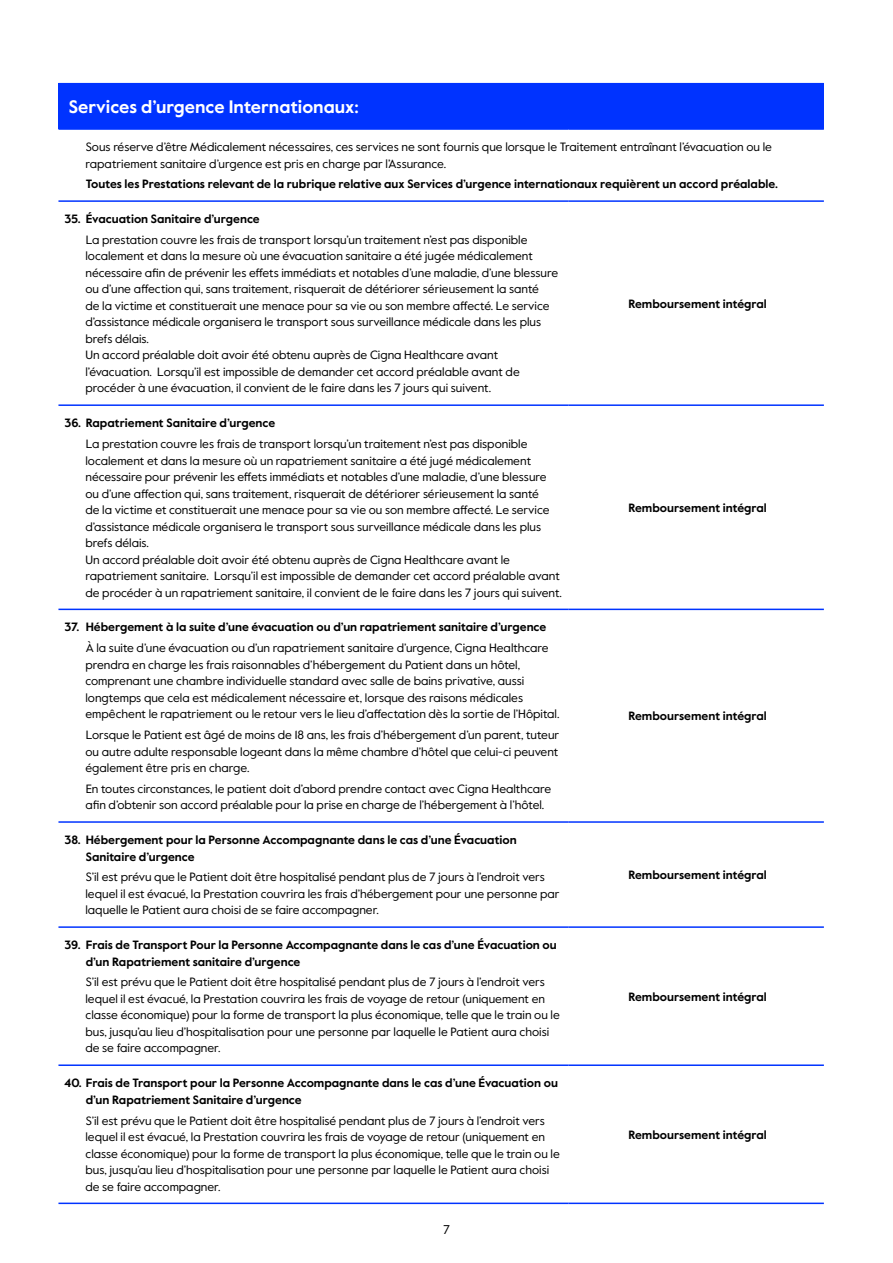
<style>
.page{position:relative;width:893px;height:1263px;background:#fff}
.page>*{position:absolute;margin:0;border:0;box-sizing:border-box;transform-origin:0 0}
.t1{font:700 18px "Value Sans Pro";color:#fff}
.t2{font:12.6px "Value Sans Pro";color:#000}
.t3{font:12px/16.5px "Value Sans Pro";color:#000}
.t4{font:700 12px/16.5px "Value Sans Pro";color:#000}
</style>
<div class="page">
<div style="left:58px;top:84px;width:766px;height:45px;background:#03f"></div>
<hr style="left:58px;top:200px;width:511px;height:2px;background:#03f">
<hr style="left:58px;top:404px;width:511px;height:2px;background:#03f">
<hr style="left:58px;top:609px;width:511px;height:1px;background:#03f">
<hr style="left:58px;top:821px;width:511px;height:2px;background:#03f">
<hr style="left:58px;top:926px;width:511px;height:2px;background:#03f">
<hr style="left:58px;top:1064px;width:511px;height:2px;background:#03f">
<hr style="left:58px;top:1202px;width:511px;height:2px;background:#03f">
<hr style="left:58px;top:83px;width:511px;height:1px;background:#03f">
<hr style="left:569px;top:83px;width:255px;height:1px;background:#03f">
<hr style="left:58px;top:128px;width:511px;height:2px;background:#03f">
<hr style="left:569px;top:128px;width:255px;height:2px;background:#03f">
<hr style="left:569px;top:200px;width:255px;height:2px;background:#03f">
<hr style="left:569px;top:404px;width:255px;height:2px;background:#03f">
<hr style="left:569px;top:609px;width:255px;height:1px;background:#03f">
<hr style="left:569px;top:821px;width:255px;height:2px;background:#03f">
<hr style="left:569px;top:926px;width:255px;height:2px;background:#03f">
<hr style="left:569px;top:1064px;width:255px;height:2px;background:#03f">
<hr style="left:569px;top:1202px;width:255px;height:2px;background:#03f">
<h1 class="t1" style="left:69px;top:96px;width:292px">Services d’urgence Internationaux:</h1>
<p class="t3" style="left:85px;top:139px;width:688px">Sous réserve d’être Médicalement nécessaires, ces services ne sont fournis que lorsque le Traitement entraînant l’évacuation ou le rapatriement sanitaire d’urgence est pris en charge par l’Assurance.</p>
<p class="t4" style="left:86px;top:176px;width:694px">Toutes les Prestations relevant de la rubrique relative aux Services d’urgence internationaux requièrent un accord préalable.</p>
<p class="t4" style="left:64px;top:211px;width:197px">35. Évacuation Sanitaire d’urgence</p>
<p class="t3" style="left:85px;top:232px;width:474px">La prestation couvre les frais de transport lorsqu’un traitement n’est pas disponible localement et dans la mesure où une évacuation sanitaire a été jugée médicalement nécessaire afin de prévenir les effets immédiats et notables d’une maladie, d’une blessure ou d’une affection qui, sans traitement, risquerait de détériorer sérieusement la santé<br>de la victime et constituerait une menace pour sa vie ou son membre affecté. Le service d’assistance médicale organisera le transport sous surveillance médicale dans les plus brefs délais.<br>Un accord préalable doit avoir été obtenu auprès de Cigna Healthcare avant l’évacuation. Lorsqu’il est impossible de demander cet accord préalable avant de procéder à une évacuation, il convient de le faire dans les 7 jours qui suivent.</p>
<p class="t4" style="left:628px;top:296px;width:140px">Remboursement intégral</p>
<p class="t4" style="left:64px;top:415px;width:212px">36. Rapatriement Sanitaire d’urgence</p>
<p class="t3" style="left:85px;top:436px;width:477px">La prestation couvre les frais de transport lorsqu’un traitement n’est pas disponible localement et dans la mesure où un rapatriement sanitaire a été jugé médicalement nécessaire pour prévenir les effets immédiats et notables d’une maladie, d’une blessure ou d’une affection qui, sans traitement, risquerait de détériorer sérieusement la santé<br>de la victime et constituerait une menace pour sa vie ou son membre affecté. Le service d’assistance médicale organisera le transport sous surveillance médicale dans les plus brefs délais.<br>Un accord préalable doit avoir été obtenu auprès de Cigna Healthcare avant le rapatriement sanitaire. Lorsqu’il est impossible de demander cet accord préalable avant de procéder à un rapatriement sanitaire, il convient de le faire dans les 7 jours qui suivent.</p>
<p class="t4" style="left:64px;top:619px;width:483px">37. Hébergement à la suite d’une évacuation ou d’un rapatriement sanitaire d’urgence</p>
<p class="t3" style="left:85px;top:640px;width:474px">À la suite d’une évacuation ou d’un rapatriement sanitaire d’urgence, Cigna Healthcare prendra en charge les frais raisonnables d’hébergement du Patient dans un hôtel, comprenant une chambre individuelle standard avec salle de bains privative, aussi longtemps que cela est médicalement nécessaire et, lorsque des raisons médicales empêchent le rapatriement ou le retour vers le lieu d’affectation dès la sortie de l’Hôpital.</p>
<p class="t3" style="left:85px;top:727px;width:475px;text-align:justify">Lorsque le Patient est âgé de moins de 18 ans, les frais d’hébergement d’un parent, tuteur ou autre adulte responsable logeant dans la même chambre d’hôtel que celui-ci peuvent également être pris en charge.</p>
<p class="t3" style="left:85px;top:780px;width:467px">En toutes circonstances, le patient doit d’abord prendre contact avec Cigna Healthcare afin d’obtenir son accord préalable pour la prise en charge de l’hébergement à l’hôtel.</p>
<p class="t4" style="left:628px;top:500px;width:140px">Remboursement intégral</p>
<p class="t4" style="left:628px;top:708px;width:140px">Remboursement intégral</p>
<p class="t4" style="left:86px;top:832px;width:433px;text-indent:-21px">38. Hébergement pour la Personne Accompagnante dans le cas d’une Évacuation<br>Sanitaire d’urgence</p>
<p class="t3" style="left:85px;top:869px;width:476px">S’il est prévu que le Patient doit être hospitalisé pendant plus de 7 jours à l’endroit vers lequel il est évacué, la Prestation couvrira les frais d’hébergement pour une personne par laquelle le Patient aura choisi de se faire accompagner.</p>
<p class="t4" style="left:628px;top:867px;width:140px">Remboursement intégral</p>
<p class="t4" style="left:86px;top:937px;width:473px;text-indent:-21px">39. Frais de Transport Pour la Personne Accompagnante dans le cas d’une Évacuation ou d’un Rapatriement sanitaire d’urgence</p>
<p class="t3" style="left:85px;top:974px;width:476px">S’il est prévu que le Patient doit être hospitalisé pendant plus de 7 jours à l’endroit vers lequel il est évacué, la Prestation couvrira les frais de voyage de retour (uniquement en classe économique) pour la forme de transport la plus économique, telle que le train ou le bus, jusqu’au lieu d’hospitalisation pour une personne par laquelle le Patient aura choisi de se faire accompagner.</p>
<p class="t4" style="left:628px;top:989px;width:140px">Remboursement intégral</p>
<p class="t4" style="left:86px;top:1075px;width:474px;text-indent:-21px">40. Frais de Transport pour la Personne Accompagnante dans le cas d’une Évacuation ou d’un Rapatriement Sanitaire d’urgence</p>
<p class="t3" style="left:85px;top:1112px;width:476px">S’il est prévu que le Patient doit être hospitalisé pendant plus de 7 jours à l’endroit vers lequel il est évacué, la Prestation couvrira les frais de voyage de retour (uniquement en classe économique) pour la forme de transport la plus économique, telle que le train ou le bus, jusqu’au lieu d’hospitalisation pour une personne par laquelle le Patient aura choisi de se faire accompagner.</p>
<p class="t2" style="left:443px;top:1222px;width:8px">7</p>
<p class="t4" style="left:628px;top:1127px;width:140px">Remboursement intégral</p>
</div>
